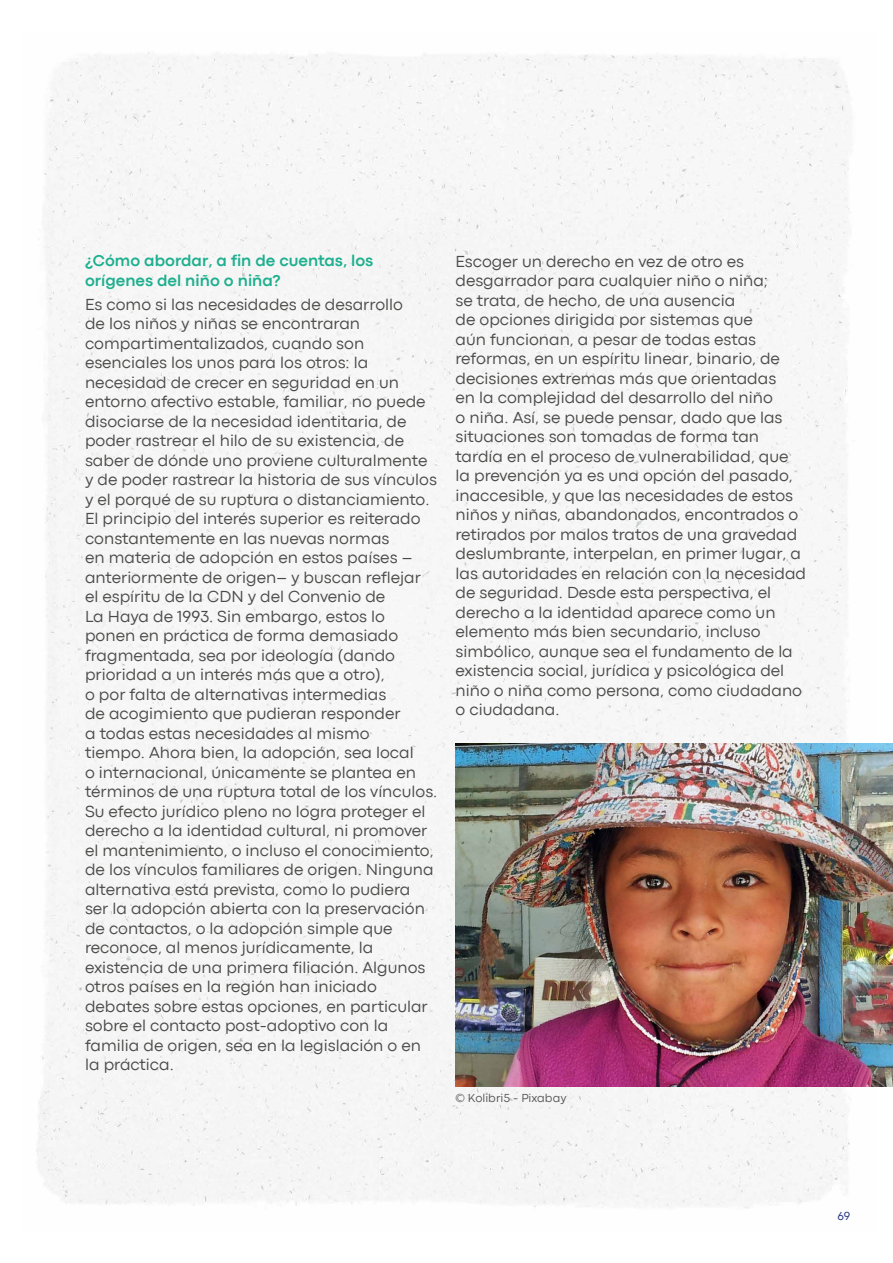
<style>
.page{position:relative;width:893px;height:1263px;background:#fff}
.page>*{position:absolute;margin:0;border:0;box-sizing:border-box;transform-origin:0 0}
.t1{font:16.5px/19.5px "Codec Pro News";color:#4a4a49}
.t2{font:700 16.5px/19.5px "Codec Pro";color:#1daf8e}
.t3{font:12px "Codec Pro News";color:#575756}
.t4{font:12px "Codec Pro News";color:#283583}
</style>
<div class="page">
<div style="left:36px;top:52px;width:839px;height:1157px;background:#f6f6f6"></div>
<img style="left:455px;top:743px;width:438px;height:343px">
<p class="t2" style="left:85px;top:251px;width:290px">¿Cómo abordar, a fin de cuentas, los orígenes del niño o niña?</p>
<p class="t1" style="left:85px;top:294px;width:354px">Es como si las necesidades de desarrollo<br>de los niños y niñas se encontraran compartimentalizados, cuando son esenciales los unos para los otros: la necesidad de crecer en seguridad en un entorno afectivo estable, familiar, no puede disociarse de la necesidad identitaria, de poder rastrear el hilo de su existencia, de saber de dónde uno proviene culturalmente y de poder rastrear la historia de sus vínculos y el porqué de su ruptura o distanciamiento.<br>El principio del interés superior es reiterado constantemente en las nuevas normas<br>en materia de adopción en estos países – anteriormente de origen– y buscan reflejar el espíritu de la CDN y del Convenio de<br>La Haya de 1993. Sin embargo, estos lo ponen en práctica de forma demasiado fragmentada, sea por ideología (dando prioridad a un interés más que a otro),<br>o por falta de alternativas intermedias<br>de acogimiento que pudieran responder<br>a todas estas necesidades al mismo<br>tiempo. Ahora bien, la adopción, sea local<br>o internacional, únicamente se plantea en términos de una ruptura total de los vínculos.<br>Su efecto jurídico pleno no logra proteger el derecho a la identidad cultural, ni promover el mantenimiento, o incluso el conocimiento, de los vínculos familiares de origen. Ninguna alternativa está prevista, como lo pudiera ser la adopción abierta con la preservación de contactos, o la adopción simple que reconoce, al menos jurídicamente, la existencia de una primera filiación. Algunos otros países en la región han iniciado debates sobre estas opciones, en particular sobre el contacto post-adoptivo con la familia de origen, sea en la legislación o en la práctica.</p>
<p class="t1" style="left:455px;top:251px;width:352px">Escoger un derecho en vez de otro es desgarrador para cualquier niño o niña;<br>se trata, de hecho, de una ausencia<br>de opciones dirigida por sistemas que<br>aún funcionan, a pesar de todas estas reformas, en un espíritu linear, binario, de decisiones extremas más que orientadas<br>en la complejidad del desarrollo del niño<br>o niña. Así, se puede pensar, dado que las situaciones son tomadas de forma tan tardía en el proceso de vulnerabilidad, que la prevención ya es una opción del pasado, inaccesible, y que las necesidades de estos niños y niñas, abandonados, encontrados o retirados por malos tratos de una gravedad deslumbrante, interpelan, en primer lugar, a las autoridades en relación con la necesidad de seguridad. Desde esta perspectiva, el derecho a la identidad aparece como un elemento más bien secundario, incluso simbólico, aunque sea el fundamento de la existencia social, jurídica y psicológica del niño o niña como persona, como ciudadano o ciudadana.</p>
<p class="t3" style="left:455px;top:1091px;width:112px">© Kolibri5 - Pixabay</p>
<p class="t4" style="left:837px;top:1209px;width:15px">69</p>
</div>
